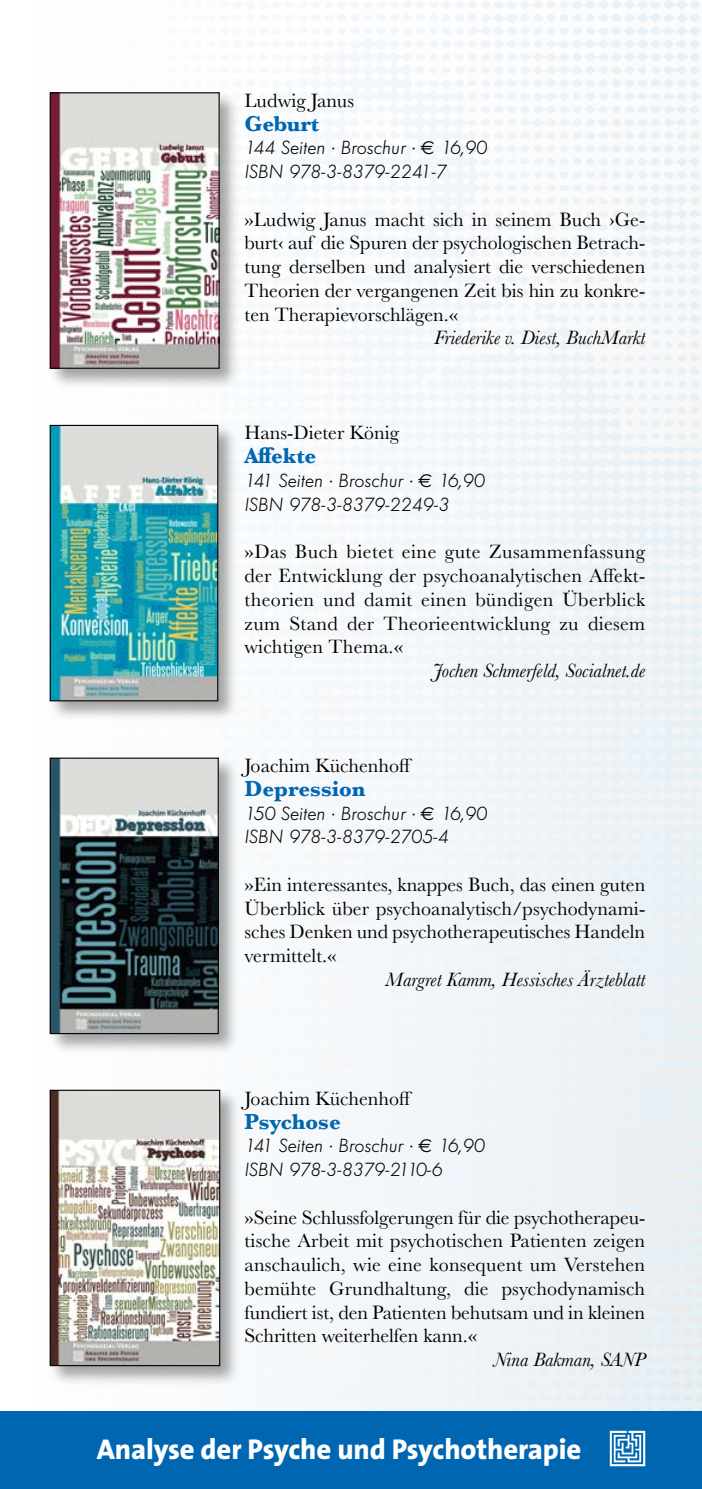
<style>
.page{position:relative;width:702px;height:1489px;background:#fff}
.page>*{position:absolute;margin:0;border:0;box-sizing:border-box;transform-origin:0 0}
.t1{font:800 32.5px "The Sans";letter-spacing:.025em;color:#fff}
.t2{font:800 30px "The Sans";letter-spacing:.025em;color:#fff}
.t3{font:800 28.75px "The Sans";letter-spacing:-.005em;color:#fff}
.Haupttitel{font:700 22.5px "Baskerville";color:#0066b1}
.beschreibung{font:20px/23.8px "Baskerville";color:#000;text-align:justify}
.rezensentIn{font:italic 20px "Baskerville";color:#000}
.Autor{font:20px "Baskerville";color:#000}
.Meta_links{font:italic 300 18.75px "Futura BQ";letter-spacing:.025em;color:#000}
.s1{font-family:"Euro Sans";font-weight:400;font-style:normal}
</style>
<div class="page">
<div style="left:0;top:1410px;width:702px;height:78px;background:#0066b1"></div>
<svg style="left:609px;top:1430px;width:37px;height:35px"></svg>
<div style="left:47px;top:91px;width:193px;height:299px;background:#000;opacity:.35"></div>
<img style="left:52px;top:94px;width:166px;height:273px">
<div style="left:50px;top:92px;width:170px;height:277px;border:1px solid #000"></div>
<div style="left:47px;top:423px;width:192px;height:299px;background:#000;opacity:.35"></div>
<img style="left:52px;top:427px;width:164px;height:272px">
<div style="left:50px;top:425px;width:168px;height:276px;border:1px solid #000"></div>
<div style="left:47px;top:756px;width:192px;height:299px;background:#000;opacity:.35"></div>
<img style="left:52px;top:759px;width:165px;height:273px">
<div style="left:50px;top:757px;width:169px;height:277px;border:1px solid #000"></div>
<div style="left:47px;top:1088px;width:193px;height:299px;background:#000;opacity:.35"></div>
<img style="left:52px;top:1091px;width:166px;height:272px">
<div style="left:50px;top:1089px;width:170px;height:276px;border:1px solid #000"></div>
<p class="Autor" style="left:244px;top:87px;width:111px">Ludwig Janus</p>
<p class="Haupttitel" style="left:244px;top:107px;width:76px">Geburt</p>
<p class="Meta_links" style="left:244px;top:137px;width:243px">144 Seiten · Broschur · <span class="s1">€</span> 16,90</p>
<p class="Meta_links" style="left:244px;top:161px;width:203px">ISBN 978-3-8379-2241-7</p>
<p class="beschreibung" style="left:244px;top:207px;width:402px">»Ludwig Janus macht sich in seinem Buch ›Ge&shy;burt‹ auf die Spuren der psychologischen Betrach&shy;tung derselben und analysiert die verschiedenen Theorien der vergangenen Zeit bis hin zu konkre&shy;ten Therapievorschlägen.«</p>
<p class="rezensentIn" style="left:434px;top:324px;width:213px">Friederike v. Diest, BuchMarkt</p>
<p class="Autor" style="left:244px;top:420px;width:156px">Hans-Dieter König</p>
<p class="Haupttitel" style="left:244px;top:440px;width:73px">Affekte</p>
<p class="Meta_links" style="left:244px;top:469px;width:241px">141 Seiten · Broschur · <span class="s1">€</span> 16,90</p>
<p class="Meta_links" style="left:244px;top:493px;width:206px">ISBN 978-3-8379-2249-3</p>
<p class="beschreibung" style="left:244px;top:540px;width:402px">»Das Buch bietet eine gute Zusammenfassung der Entwicklung der psychoanalytischen Affekt&shy;theorien und damit einen bündigen Überblick zum Stand der Theorieentwicklung zu diesem wichtigen Thema.«</p>
<p class="rezensentIn" style="left:433px;top:657px;width:213px">Jochen Schmerfeld, Socialnet.de</p>
<p class="Autor" style="left:244px;top:752px;width:169px">Joachim Küchenhoff</p>
<p class="Haupttitel" style="left:244px;top:772px;width:122px">Depression</p>
<p class="Meta_links" style="left:244px;top:802px;width:243px">150 Seiten · Broschur · <span class="s1">€</span> 16,90</p>
<p class="Meta_links" style="left:244px;top:826px;width:205px">ISBN 978-3-8379-2705-4</p>
<p class="beschreibung" style="left:244px;top:872px;width:402px">»Ein interessantes, knappes Buch, das einen guten Überblick über psychoanalytisch/psychodynami&shy;sches Denken und psychotherapeutisches Handeln vermittelt.«</p>
<p class="rezensentIn" style="left:385px;top:966px;width:261px">Margret Kamm, Hessisches Ärzteblatt</p>
<p class="Autor" style="left:244px;top:1085px;width:169px">Joachim Küchenhoff</p>
<p class="Haupttitel" style="left:244px;top:1105px;width:98px">Psychose</p>
<p class="Meta_links" style="left:244px;top:1134px;width:241px">141 Seiten · Broschur · <span class="s1">€</span> 16,90</p>
<p class="Meta_links" style="left:244px;top:1158px;width:199px">ISBN 978-3-8379-2110-6</p>
<p class="beschreibung" style="left:244px;top:1205px;width:402px">»Seine Schlussfolgerungen für die psychotherapeu&shy;tische Arbeit mit psychotischen Patienten zeigen anschaulich, wie eine konsequent um Verstehen bemühte Grundhaltung, die psychodynamisch fundiert ist, den Patienten behutsam und in kleinen Schritten weiterhelfen kann.«</p>
<p class="rezensentIn" style="left:493px;top:1346px;width:153px">Nina Bakman, SANP</p>
<h1 class="t1" style="left:35px;top:1414px;width:251px">Deutsche Einheit</h1>
<h2 class="t2" style="left:304px;top:1422px;width:273px">Psychosozial-Verlag</h2>
<h3 class="t3" style="left:97px;top:1424px;width:486px">Analyse der Psyche und Psychotherapie</h3>
</div>
